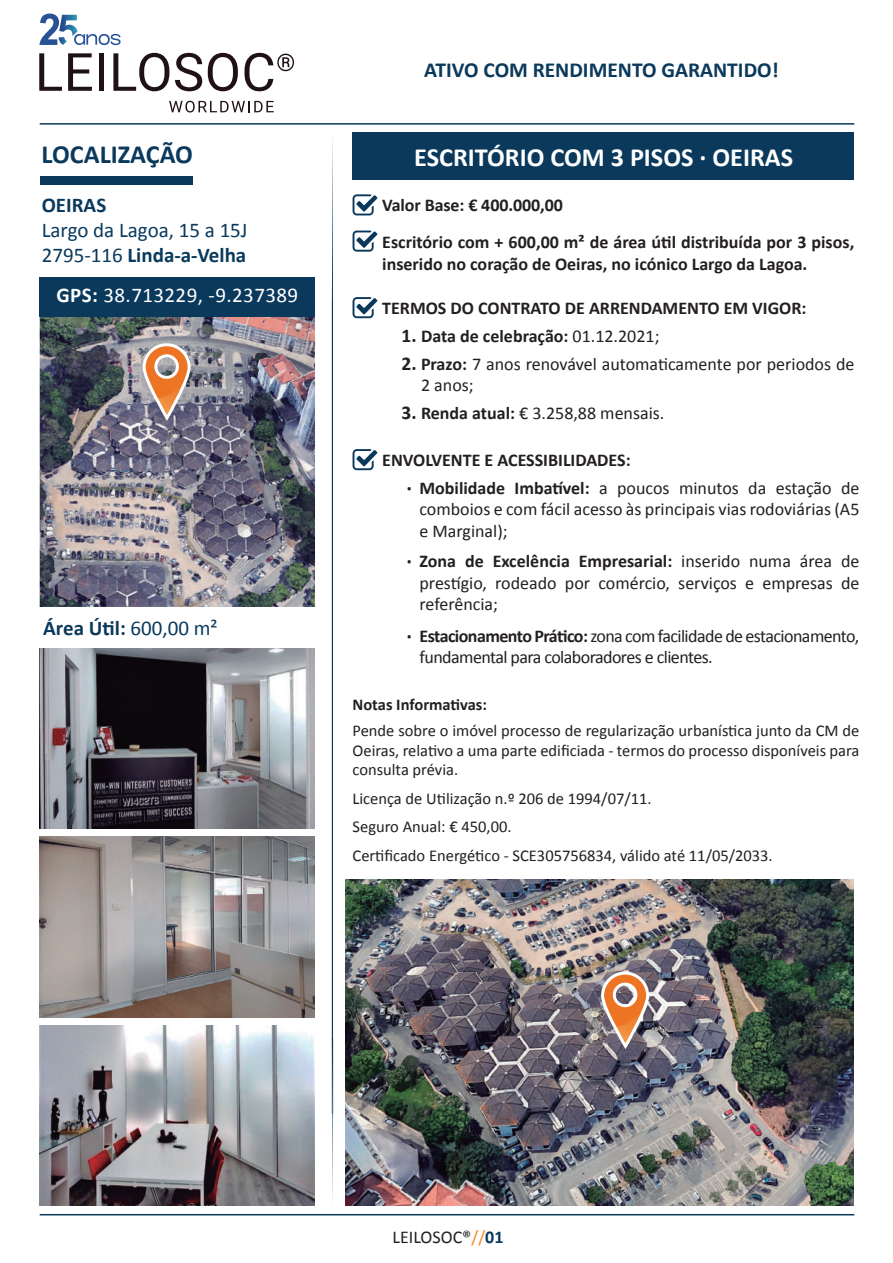
<style>
.page{position:relative;width:893px;height:1263px;background:#fff}
.page>*{position:absolute;margin:0;border:0;box-sizing:border-box;transform-origin:0 0}
.t1{font:700 26.25px "Calibri";color:#fff}
.t2{font:700 26.25px "Calibri";color:#0a395c}
.t3{font:700 21.45px "Calibri";color:#0a395c}
.t4{font:21px/25.2px "Calibri";color:#0a395c}
.t5{font:700 21px "Calibri";color:#0a395c}
.t6{font:21px "Calibri";letter-spacing:.02em;color:#fff}
.t7{font:700 21px "Calibri";color:#231f20}
.t8{font:18px/21.6px "Calibri";color:#231f20}
.t9{font:700 18px/27.6px "Calibri";color:#231f20}
.t10{font:18px/21.6px "Calibri";letter-spacing:-.03em;color:#231f20}
.t11{font:16.5px/19.8px "Calibri";color:#231f20;text-align:justify}
.t12{font:700 16.5px "Calibri";color:#231f20}
.s1{font-weight:700}
.s2{font-weight:400}
.s3{font-size:19.5px}
.s4{font-weight:700;font-size:19.5px}
.s5{color:#f68a21}
.s6{font-weight:700;color:#0a395c}
</style>
<div class="page">
<img style="left:345px;top:879px;width:509px;height:326px">
<div style="left:353px;top:133px;width:501px;height:47px;background:#0a395c"></div>
<div style="left:40px;top:176px;width:152px;height:8px;background:#0a395c"></div>
<hr style="left:40px;top:123px;width:814px;height:2px;background:#0a395c">
<hr style="left:40px;top:1214px;width:814px;height:1px;background:#0a395c">
<img style="left:40px;top:316px;width:275px;height:291px">
<svg style="left:332px;top:140px;width:1px;height:1060px"></svg>
<svg style="left:353px;top:194px;width:24px;height:21px"></svg>
<svg style="left:353px;top:449px;width:24px;height:21px"></svg>
<svg style="left:353px;top:231px;width:24px;height:21px"></svg>
<div style="left:40px;top:277px;width:275px;height:39px;background:#0a395c"></div>
<svg style="left:353px;top:297px;width:24px;height:21px"></svg>
<img style="left:40px;top:1025px;width:275px;height:180px">
<img style="left:40px;top:649px;width:275px;height:180px">
<img style="left:40px;top:837px;width:275px;height:180px">
<svg style="left:39px;top:53px;width:23px;height:38px"></svg>
<svg style="left:68px;top:53px;width:24px;height:38px"></svg>
<div style="left:99px;top:53px;width:5px;height:38px;background:#1f1114"></div>
<svg style="left:113px;top:53px;width:56px;height:38px"></svg>
<svg style="left:175px;top:53px;width:27px;height:38px"></svg>
<svg style="left:208px;top:53px;width:30px;height:38px"></svg>
<svg style="left:245px;top:53px;width:49px;height:38px"></svg>
<svg style="left:169px;top:101px;width:105px;height:11px"></svg>
<svg style="left:39px;top:14px;width:82px;height:31px"></svg>
<svg style="left:141px;top:342px;width:48px;height:79px;background:#c39983"></svg>
<svg style="left:600px;top:970px;width:48px;height:79px"></svg>
<p class="t3" style="left:424px;top:55px;width:356px">ATIVO COM RENDIMENTO GARANTIDO!</p>
<h1 class="t2" style="left:42px;top:135px;width:153px">LOCALIZAÇÃO</h1>
<h1 class="t1" style="left:414px;top:138px;width:380px">ESCRITÓRIO COM 3 PISOS · OEIRAS</h1>
<p class="t5" style="left:42px;top:190px;width:66px">OEIRAS</p>
<p class="t4" style="left:42px;top:217px;width:207px">Largo da Lagoa, 15 a 15J<br>2795-116 <span class="s1">Linda-a-Velha</span></p>
<p class="t6" style="left:56px;top:281px;width:243px"><span class="s1">GPS:</span> 38.713229, -9.237389</p>
<p class="t5" style="left:43px;top:613px;width:176px">Área Útil: <span class="s2">600,00 m²</span></p>
<p class="t9" style="left:382px;top:191px;width:182px">Valor Base: € 400.000,00</p>
<p class="t9" style="left:382px;top:230px;width:474px;line-height:21.6px">Escritório com + 600,00 m² de área útil distribuída por 3 pisos, inserido no coração de Oeiras, no icónico Largo da Lagoa.</p>
<p class="t9" style="left:382px;top:294px;width:426px">TERMOS DO CONTRATO DE ARRENDAMENTO EM VIGOR:</p>
<p class="t9" style="left:402px;top:322px;width:259px"><span class="s3">1.</span> Data de celebração: <span class="s2">01.12.2021;</span></p>
<p class="t8" style="left:421px;top:352px;width:435px;text-indent:-19px"><span class="s4">2.</span> <span class="s1">Prazo:</span> 7 anos renovável automaticamente por periodos de<br>2 anos;</p>
<p class="t8" style="left:402px;top:402px;width:264px"><span class="s4">3.</span> <span class="s1">Renda atual:</span> € 3.258,88 mensais.</p>
<p class="t9" style="left:419px;top:446px;width:441px;text-indent:-37px">ENVOLVENTE E ACESSIBILIDADES:<br>Mobilidade Imbatível: <span class="s2">a poucos minutos da estação de</span></p>
<p class="t8" style="left:419px;top:498px;width:441px">comboios e com fácil acesso às principais vias rodoviárias (A5 e Marginal);</p>
<p class="t7" style="left:407px;top:473px;width:7px">·</p>
<p class="t7" style="left:407px;top:547px;width:7px">·</p>
<p class="t7" style="left:407px;top:621px;width:7px">·</p>
<p class="t8" style="left:419px;top:549px;width:441px;text-align:justify"><span class="s1">Zona de Excelência Empresarial:</span> inserido numa área de prestígio, rodeado por comércio, serviços e empresas de referência;</p>
<p class="t10" style="left:419px;top:624px;width:441px"><span class="s1">Estacionamento Prático:</span> zona com facilidade de estacionamento, fundamental para colaboradores e clientes.</p>
<p class="t12" style="left:353px;top:693px;width:136px">Notas Informativas:</p>
<p class="t11" style="left:353px;top:720px;width:508px">Pende sobre o imóvel processo de regularização urbanística junto da CM de Oeiras, relativo a uma parte edificiada - termos do processo disponíveis para consulta prévia.</p>
<p class="t11" style="left:353px;top:783px;width:301px;line-height:27.9px">Licença de Utilização n.º 206 de 1994/07/11.<br>Seguro Anual: € 450,00.</p>
<p class="t11" style="left:353px;top:845px;width:422px">Certificado Energético - SCE305756834, válido até 11/05/2033.</p>
<p class="t8" style="left:392px;top:1226px;width:113px">LEILOSOC®<span class="s5">//</span><span class="s6">01</span></p>
</div>
